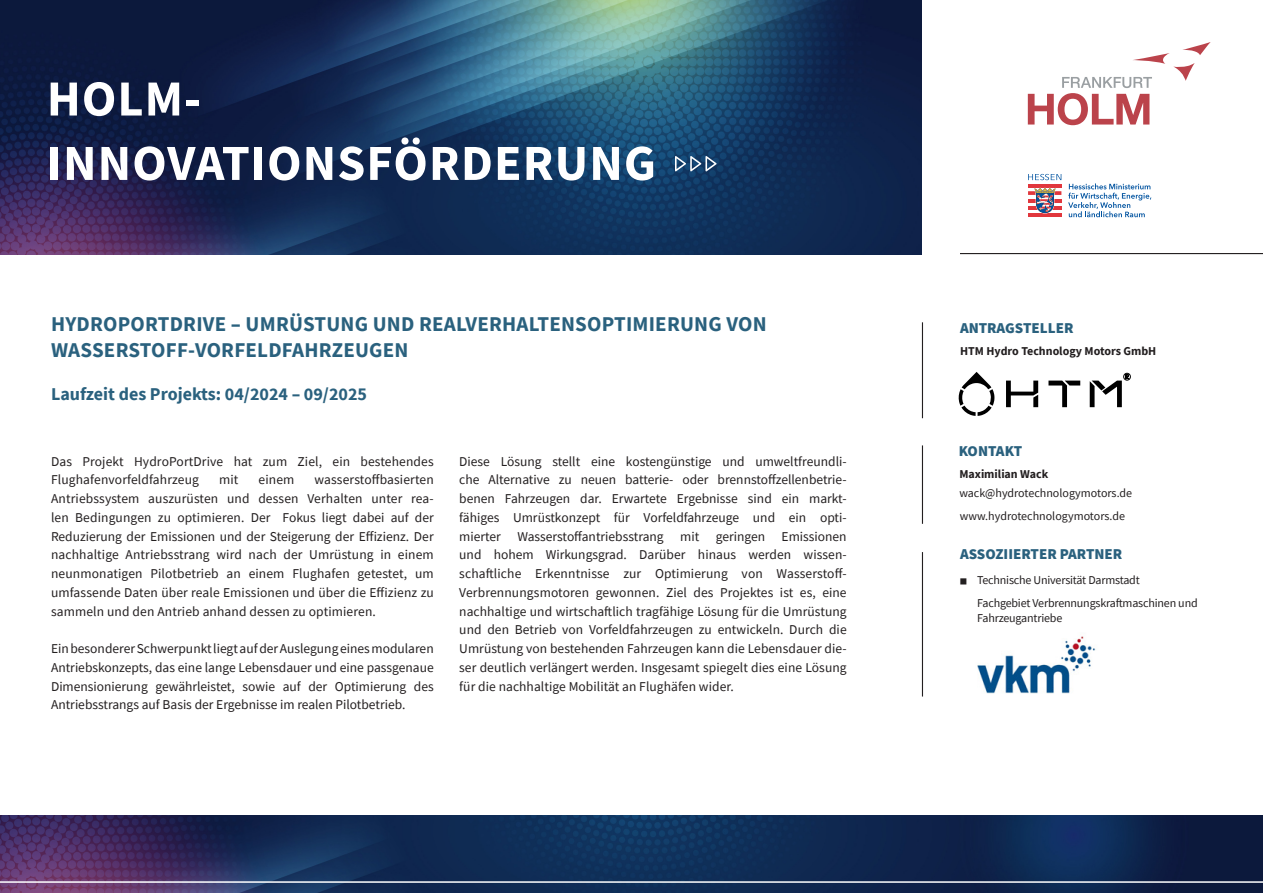
<style>
.page{position:relative;width:1263px;height:893px;background:#fff}
.page>*{position:absolute;margin:0;border:0;box-sizing:border-box;transform-origin:0 0}
.t1{font:700 50.55px/64.3px "Source Sans Pro";letter-spacing:.02em;color:#fff}
.t2{font:700 21px/25.2px "Source Sans Pro";letter-spacing:.01em;color:#2a617e}
.t3{font:700 18px "Source Sans Pro";color:#2a617e}
.t4{font:900 15px "Source Sans Pro";color:#2a617e}
.t5{font:13.5px/18.8px "Source Sans Pro";letter-spacing:.005em;color:#231f20;text-align:justify}
.t6{font:12px/23.1px "Source Sans Pro";letter-spacing:-.015em;color:#231f20}
.t7{font:700 12px "Source Sans Pro";color:#231f20}
.s1{font-size:7.5px}
</style>
<div class="page">
<img style="left:0;top:815px;width:1263px;height:78px">
<img style="left:0;top:0;width:922px;height:254px">
<hr style="left:0;top:881px;width:1263px;height:2px;background:#fff">
<svg style="left:675px;top:156px;width:41px;height:15px"></svg>
<svg style="left:1028px;top:42px;width:182px;height:83px"></svg>
<hr style="left:1028px;top:184px;width:33px;height:4px;background:#e1373d">
<svg style="left:1028px;top:191px;width:33px;height:4px"></svg>
<hr style="left:1028px;top:199px;width:33px;height:3px;background:#e1373d">
<hr style="left:1028px;top:206px;width:33px;height:4px;background:#e1373d">
<hr style="left:1028px;top:213px;width:33px;height:4px;background:#e1373d">
<svg style="left:1034px;top:188px;width:22px;height:26px"></svg>
<svg style="left:1028px;top:174px;width:33px;height:6px"></svg>
<svg style="left:1068px;top:183px;width:83px;height:34px"></svg>
<hr style="left:922px;top:322px;width:1px;height:96px;background:#231f20">
<hr style="left:960px;top:253px;width:303px;height:1px;background:#231f20">
<hr style="left:922px;top:445px;width:1px;height:79px;background:#231f20">
<hr style="left:922px;top:552px;width:1px;height:144px;background:#231f20">
<div style="left:1123px;top:373px;width:8px;height:7px;border:1px solid #000;border-radius:50%"></div>
<svg style="left:959px;top:372px;width:170px;height:44px"></svg>
<img style="left:977px;top:636px;width:119px;height:58px">
<h1 class="t1" style="left:47px;top:66px;width:611px">HOLM-<br>INNOVATIONSFÖRDERUNG</h1>
<h2 class="t2" style="left:51px;top:312px;width:717px">HYDROPORTDRIVE – UMRÜSTUNG UND REALVERHALTENSOPTIMIERUNG VON<br>WASSERSTOFF-VORFELDFAHRZEUGEN</h2>
<h3 class="t3" style="left:51px;top:382px;width:317px">Laufzeit des Projekts: 04/2024 – 09/2025</h3>
<p class="t5" style="left:51px;top:452px;width:384px">Das Projekt HydroPortDrive hat zum Ziel, ein bestehendes<br>Flughafenvorfeldfahrzeug</p>
<p class="t5" style="left:51px;top:470px;width:384px;text-indent:263px">wasserstoffbasierten Antriebssystem auszurüsten und dessen Verhalten unter rea&shy;len Bedingungen zu optimieren. Der Fokus liegt dabei auf der Reduzierung der Emissionen und der Steigerung der Effizienz. Der nachhaltige Antriebsstrang wird nach der Umrüstung in einem neunmonatigen Pilotbetrieb an einem Flughafen getestet, um umfassende Daten über reale Emissionen und über die Effizienz zu sammeln und den Antrieb anhand dessen zu optimieren.</p>
<p class="t5" style="left:51px;top:639px;width:384px">Ein besonderer Schwerpunkt liegt auf der Auslegung eines modularen Antriebskonzepts, das eine lange Lebensdauer und eine passgenaue Dimensionierung gewährleistet, sowie auf der Optimierung des Antriebsstrangs auf Basis der Ergebnisse im realen Pilotbetrieb.</p>
<p class="t5" style="left:219px;top:470px;width:21px">mit</p>
<p class="t5" style="left:259px;top:470px;width:37px">einem</p>
<p class="t5" style="left:459px;top:452px;width:389px">Diese Lösung stellt eine kostengünstige und umweltfreundli&shy;che Alternative zu neuen batterie- oder brennstoffzellenbetrie&shy;benen Fahrzeugen dar. Erwartete Ergebnisse sind ein markt&shy;fähiges Umrüstkonzept für Vorfeldfahrzeuge und ein opti&shy;mierter Wasserstoffantriebsstrang mit geringen Emissionen und hohem Wirkungsgrad. Darüber hinaus werden wissen&shy;schaftliche Erkenntnisse zur Optimierung von Wasserstoff-Verbrennungsmotoren gewonnen. Ziel des Projektes ist es, eine nachhaltige und wirtschaftlich tragfähige Lösung für die Umrüstung und den Betrieb von Vorfeldfahrzeugen zu entwickeln. Durch die Umrüstung von bestehenden Fahrzeugen kann die Lebensdauer die&shy;ser deutlich verlängert werden. Insgesamt spiegelt dies eine Lösung für die nachhaltige Mobilität an Flughäfen wider.</p>
<p class="t4" style="left:960px;top:318px;width:115px">ANTRAGSTELLER</p>
<p class="t7" style="left:960px;top:343px;width:198px">HTM Hydro Technology Motors GmbH</p>
<p class="t4" style="left:959px;top:441px;width:65px">KONTAKT</p>
<p class="t7" style="left:959px;top:466px;width:90px">Maximilian Wack</p>
<p class="t6" style="left:959px;top:481px;width:174px">wack@hydrotechnologymotors.de</p>
<p class="t6" style="left:960px;top:505px;width:166px">www.hydrotechnologymotors.de</p>
<p class="t4" style="left:960px;top:543px;width:164px">ASSOZIIERTER PARTNER</p>
<p class="t6" style="left:977px;top:568px;width:222px;text-indent:-17px"><span class="s1">■</span> Technische Universität Darmstadt<br>Fachgebiet Verbrennungskraftmaschinen und</p>
<p class="t6" style="left:977px;top:607px;width:87px">Fahrzeugantriebe</p>
</div>
